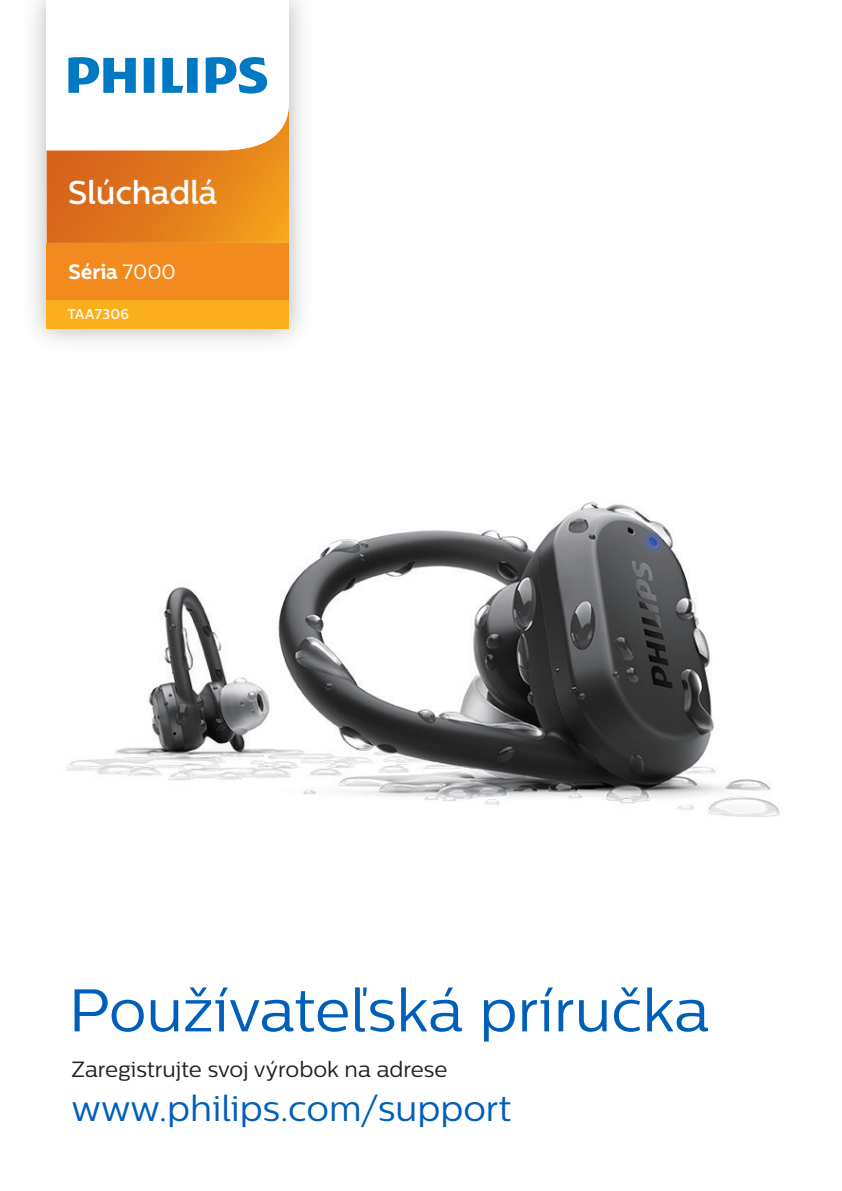
<style>
.page{position:relative;width:842px;height:1191px;background:#fff}
.page>*{position:absolute;margin:0;border:0;box-sizing:border-box;transform-origin:0 0}
.t1{font:60px "Centrale Sans";color:#005fb9}
.t2{font:36px "Centrale Sans";color:#005fb9}
.t3{font:500 33px "Centrale Sans";letter-spacing:-.01em;color:#fff}
.t4{font:22px "Centrale Sans";color:#231f20}
.t5{font:700 20.6px "Centrale Sans";letter-spacing:-.005em;color:#fff}
.t6{font:500 14.2px "Centrale Sans";letter-spacing:.02em;color:#fff}
.s1{font-weight:400}
</style>
<div class="page">
<img style="left:67px;top:500px;width:713px;height:317px">
<img style="left:33px;top:0;width:269px;height:342px">
<svg style="left:47px;top:0;width:242px;height:243px"></svg>
<div style="left:47px;top:243px;width:242px;height:57px;background:#f38a1e"></div>
<div style="left:47px;top:300px;width:242px;height:29px;background:#fbaf1b"></div>
<h3 class="t3" style="left:68px;top:173px;width:151px">Slúchadlá</h3>
<p class="t5" style="left:69px;top:259px;width:109px">Séria <span class="s1">7000</span></p>
<p class="t6" style="left:67px;top:306px;width:63px">TAA7306</p>
<h1 class="t1" style="left:69px;top:975px;width:642px">Používateľská príručka</h1>
<p class="t4" style="left:72px;top:1056px;width:377px">Zaregistrujte svoj výrobok na adrese</p>
<h2 class="t2" style="left:72px;top:1087px;width:441px">www.philips.com/support</h2>
</div>
